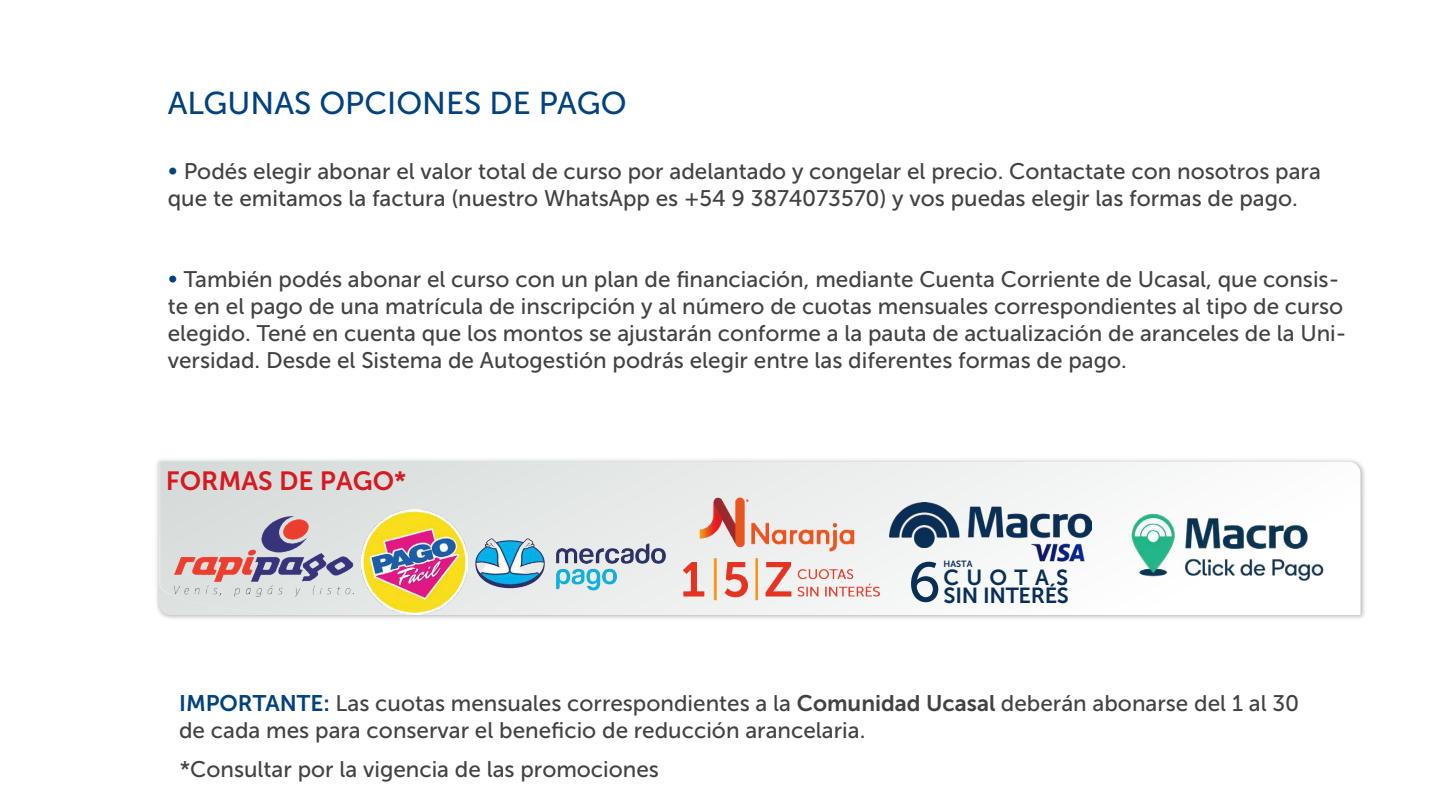
<style>
.page{position:relative;width:1440px;height:810px;background:#fff}
.page>*{position:absolute;margin:0;border:0;box-sizing:border-box;transform-origin:0 0}
.t1{font:55.5px "Museo Sans 500";color:#092f57}
.t2{font:31.5px "Museo Sans 500";color:#004180}
.t3{font:26.25px "Museo Sans 700";color:#d61a21}
.t4{font:22.5px/27px "Museo Sans 500";color:#424242}
.t5{font:21.75px "Museo Sans 700";letter-spacing:-.015em;color:#092f57}
.t6{font:9px "Museo Sans 700";color:#092f57}
.s1{color:#004180}
.s2{font-family:"Museo Sans 700";color:#004180}
.s3{font-family:"Museo Sans 700"}
</style>
<div class="page">
<img style="left:156px;top:459px;width:1209px;height:160px">
<svg style="left:159px;top:462px;width:1201px;height:153px"></svg>
<img style="left:174px;top:516px;width:180px;height:80px">
<img style="left:362px;top:509px;width:79px;height:106px">
<img style="left:441px;top:502px;width:258px;height:117px">
<img style="left:1028px;top:547px;width:59px;height:18px">
<img style="left:890px;top:502px;width:201px;height:45px">
<img style="left:1126px;top:506px;width:204px;height:81px">
<img style="left:675px;top:495px;width:215px;height:112px">
<h2 class="t2" style="left:168px;top:86px;width:460px">ALGUNAS OPCIONES DE PAGO</h2>
<p class="t4" style="left:168px;top:158px;width:1155px"><span class="s1">•</span> Podés elegir abonar el valor total de curso por adelantado y congelar el precio. Contactate con nosotros para que te emitamos la factura (nuestro WhatsApp es +54 9 3874073570) y vos puedas elegir las formas de pago.</p>
<p class="t4" style="left:168px;top:266px;width:1180px"><span class="s1">•</span> También podés abonar el curso con un plan de financiación, mediante Cuenta Corriente de Ucasal, que consis&shy;te en el pago de una matrícula de inscripción y al número de cuotas mensuales correspondientes al tipo de curso elegido. Tené en cuenta que los montos se ajustarán conforme a la pauta de actualización de aranceles de la Uni&shy;versidad. Desde el Sistema de Autogestión podrás elegir entre las diferentes formas de pago.</p>
<p class="t3" style="left:166px;top:467px;width:242px">FORMAS DE PAGO*</p>
<p class="t6" style="left:944px;top:559px;width:30px">HASTA</p>
<p class="t5" style="left:944px;top:565px;width:126px">CUOTAS</p>
<h1 class="t1" style="left:908px;top:552px;width:35px">6</h1>
<p class="t5" style="left:944px;top:584px;width:127px">SIN INTERÉS</p>
<p class="t4" style="left:179px;top:690px;width:1122px"><span class="s2">IMPORTANTE:</span> Las cuotas mensuales correspondientes a la <span class="s3">Comunidad Ucasal</span> deberán abonarse del 1 al 30 de cada mes para conservar el beneficio de reducción arancelaria.</p>
<p class="t4" style="left:180px;top:756px;width:481px">*Consultar por la vigencia de las promociones</p>
</div>
